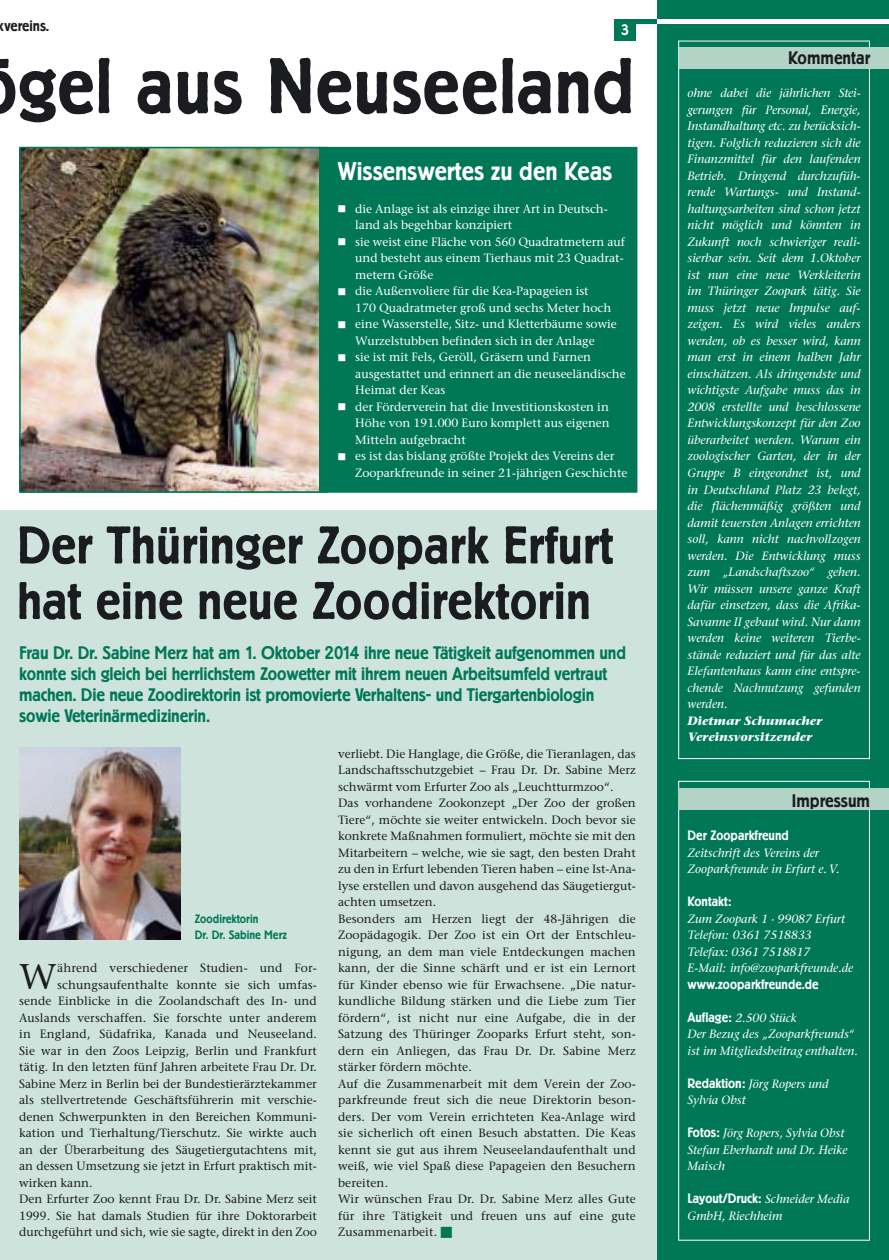
<style>
.page{position:relative;width:889px;height:1260px;background:#fff}
.page>*{position:absolute;margin:0;border:0;box-sizing:border-box;transform-origin:0 0}
.t1{font:500 78px "Berliner Grotesk";letter-spacing:.005em;color:#1b1c20}
.t2{font:500 52.5px/55.5px "Berliner Grotesk";color:#1b1c20}
.t3{font:35.55px "Stone Serif";color:#1b1c20}
.t4{font:500 25.5px "Berliner Grotesk";color:#fff}
.t5{font:500 18px/21px "Berliner Grotesk";letter-spacing:-.01em;color:#007857}
.t6{font:500 18px "Berliner Grotesk";color:#1b1c20}
.t7{font:500 15px "Berliner Grotesk";color:#1b1c20}
.t8{font:500 15px "Berliner Grotesk";color:#fff}
.t9{font:500 13.5px "Berliner Grotesk";color:#fff}
.t10{font:12px/16.5px "Stone Serif";letter-spacing:.01em;color:#1b1c20}
.t11{font:italic 12px/16.5px "Stone Serif";color:#fff}
.t12{font:12px/16.5px "Stone Serif";color:#fff}
.t13{font:italic 700 12px/16.5px "Stone Serif";color:#fff}
.t14{font:500 12px/16.5px "Berliner Grotesk";color:#007857}
.s1{color:#007857}
.s2{font-family:"Berliner Grotesk";font-weight:500;font-style:normal;font-size:13.5px}
</style>
<div class="page">
<div style="left:614px;top:19px;width:22px;height:22px;background:#007857"></div>
<div style="left:631px;top:19px;width:26px;height:5px;background:#007857"></div>
<div style="left:0;top:510px;width:664px;height:749px;background:#cee3db"></div>
<div style="left:21px;top:148px;width:616px;height:344px;background:#007857"></div>
<img style="left:22px;top:150px;width:297px;height:339px">
<div style="left:19px;top:147px;width:309px;height:345px;border:2px solid #007857"></div>
<div style="left:657px;top:0;width:232px;height:1259px;background:#007857"></div>
<div style="left:678px;top:781px;width:192px;height:459px;border:1px solid #fff"></div>
<div style="left:657px;top:19px;width:232px;height:5px;background:#fff"></div>
<div style="left:678px;top:41px;width:192px;height:717px;border:1px solid #fff"></div>
<div style="left:679px;top:48px;width:210px;height:21px;background:#b3d3c7"></div>
<div style="left:679px;top:788px;width:210px;height:21px;background:#b3d3c7"></div>
<img style="left:19px;top:747px;width:162px;height:192px">
<p class="t7" style="left:-2px;top:20px;width:53px">kvereins.</p>
<p class="t8" style="left:621px;top:25px;width:9px">3</p>
<h1 class="t1" style="left:18px;top:58px;width:618px">gel aus Neuseeland</h1>
<h3 class="t4" style="left:338px;top:162px;width:276px">Wissenswertes zu den Keas</h3>
<p class="t12" style="left:355px;top:202px;width:254px;text-indent:-17px">■ die Anlage ist als einzige ihrer Art in Deutsch&shy;land als begehbar konzipiert</p>
<p class="t12" style="left:355px;top:235px;width:271px;text-align:justify;text-indent:-17px">■ sie weist eine Fläche von 560 Quadratmetern auf und besteht aus einem Tierhaus mit 23 Quadrat&shy;metern Größe</p>
<p class="t12" style="left:355px;top:284px;width:257px;text-indent:-17px">■ die Außenvoliere für die Kea-Papageien ist<br>170 Quadratmeter groß und sechs Meter hoch</p>
<p class="t12" style="left:338px;top:317px;width:280px;text-align:center">■ eine Wasserstelle, Sitz- und Kletterbäume sowie<br>Wurzelstubben befinden sich in der Anlage</p>
<p class="t12" style="left:355px;top:350px;width:272px;text-indent:-17px">■ sie ist mit Fels, Geröll, Gräsern und Farnen ausgestattet und erinnert an die neuseeländische<br>Heimat der Keas</p>
<p class="t12" style="left:355px;top:400px;width:256px;text-align:justify;text-indent:-17px">■ der Förderverein hat die Investitionskosten in Höhe von 191.000 Euro komplett aus eigenen Mitteln aufgebracht</p>
<p class="t12" style="left:355px;top:449px;width:274px;text-indent:-17px">■ es ist das bislang größte Projekt des Vereins der<br>Zooparkfreunde in seiner 21-jährigen Geschichte</p>
<h2 class="t2" style="left:17px;top:520px;width:598px">Der Thüringer Zoopark Erfurt hat eine neue Zoodirektorin</h2>
<p class="t5" style="left:19px;top:642px;width:608px">Frau Dr. Dr. Sabine Merz hat am 1. Oktober 2014 ihre neue Tätigkeit aufgenommen und konnte sich gleich bei herrlichstem Zoowetter mit ihrem neuen Arbeitsumfeld vertraut machen. Die neue Zoodirektorin ist promovierte Verhaltens- und Tiergartenbiologin sowie Veterinärmedizinerin.</p>
<p class="t14" style="left:195px;top:910px;width:94px">Zoodirektorin<br>Dr. Dr. Sabine Merz</p>
<h3 class="t3" style="left:19px;top:962px;width:39px">W</h3>
<p class="t10" style="left:57px;top:961px;width:261px">ährend verschiedener Studien- und For-</p>
<p class="t10" style="left:57px;top:977px;width:261px">schungsaufenthalte konnte sie sich umfas-</p>
<p class="t10" style="left:19px;top:994px;width:299px">sende Einblicke in die Zoolandschaft des In- und</p>
<p class="t10" style="left:19px;top:1010px;width:299px">Auslands verschaffen. Sie forschte unter anderem</p>
<p class="t10" style="left:19px;top:1027px;width:299px">in England, Südafrika, Kanada und Neuseeland.</p>
<p class="t10" style="left:19px;top:1043px;width:299px">Sie war in den Zoos Leipzig, Berlin und Frankfurt</p>
<p class="t10" style="left:19px;top:1060px;width:299px">tätig. In den letzten fünf Jahren arbeitete Frau Dr. Dr.</p>
<p class="t10" style="left:19px;top:1076px;width:299px">Sabine Merz in Berlin bei der Bundestierärztekammer</p>
<p class="t10" style="left:19px;top:1093px;width:299px">als stellvertretende Geschäftsführerin mit verschie-</p>
<p class="t10" style="left:19px;top:1109px;width:299px">denen Schwerpunkten in den Bereichen Kommuni-</p>
<p class="t10" style="left:19px;top:1126px;width:299px">kation und Tierhaltung/Tierschutz. Sie wirkte auch</p>
<p class="t10" style="left:19px;top:1142px;width:299px">an der Überarbeitung des Säugetier gutachtens mit,</p>
<p class="t10" style="left:19px;top:1159px;width:299px">an dessen Umsetzung sie jetzt in Erfurt praktisch mit-</p>
<p class="t10" style="left:19px;top:1175px;width:75px">wirken kann.</p>
<p class="t10" style="left:19px;top:1192px;width:299px">Den Erfurter Zoo kennt Frau Dr. Dr. Sabine Merz seit</p>
<p class="t10" style="left:19px;top:1208px;width:299px">1999. Sie hat damals Studien für ihre Doktorarbeit</p>
<p class="t10" style="left:19px;top:1225px;width:299px">durchgeführt und sich, wie sie sagte, direkt in den Zoo</p>
<p class="t10" style="left:338px;top:746px;width:299px">verliebt. Die Hanglage, die Größe, die Tieranlagen, das Landschaftsschutzgebiet – Frau Dr. Dr. Sabine Merz schwärmt vom Erfurter Zoo als „Leuchtturmzoo“.<br>Das vorhandene Zookonzept „Der Zoo der großen Tiere“, möchte sie weiter entwickeln. Doch bevor sie konkrete Maßnahmen formuliert, möchte sie mit den Mitarbeitern – welche, wie sie sagt, den besten Draht zu den in Erfurt lebenden Tieren haben – eine Ist-Ana&shy;lyse erstellen und davon ausgehend das Säugetiergut&shy;achten umsetzen.<br>Besonders am Herzen liegt der 48-Jährigen die Zoopädagogik. Der Zoo ist ein Ort der Entschleu&shy;nigung, an dem man viele Entdeckungen machen kann, der die Sinne schärft und er ist ein Lernort für Kinder ebenso wie für Erwachsene. „Die natur&shy;kundliche Bildung stärken und die Liebe zum Tier fördern“, ist nicht nur eine Aufgabe, die in der Satzung des Thüringer Zooparks Erfurt steht, son&shy;dern ein Anliegen, das Frau Dr. Dr. Sabine Merz stärker fördern möchte.<br>Auf die Zusammenarbeit mit dem Verein der Zoo&shy;parkfreunde freut sich die neue Direktorin beson&shy;ders. Der vom Verein errichteten Kea-Anlage wird sie sicherlich oft einen Besuch abstatten. Die Keas kennt sie gut aus ihrem Neuseelandaufenthalt und weiß, wie viel Spaß diese Papageien den Besuchern bereiten.<br>Wir wünschen Frau Dr. Dr. Sabine Merz alles Gute für ihre Tätigkeit und freuen uns auf eine gute Zusammenarbeit. <span class="s1">■</span></p>
<h3 class="t6" style="left:788px;top:51px;width:84px">Kommentar</h3>
<p class="t11" style="left:687px;top:86px;width:175px;text-align:justify">ohne dabei die jährlichen Stei&shy;gerungen für Personal, Energie, Instandhaltung etc. zu berücksich&shy;tigen. Folglich reduzieren sich die Finanzmittel für den laufenden Betrieb. Dringend durchzufüh&shy;rende Wartungs- und Instand&shy;haltungsarbeiten sind schon jetzt nicht möglich und könnten in Zukunft noch schwieriger reali&shy;sierbar sein. Seit dem 1.Oktober ist nun eine neue Werkleiterin im Thüringer Zoopark tätig. Sie muss jetzt neue Impulse auf&shy;zeigen. Es wird vieles anders werden, ob es besser wird, kann man erst in einem halben Jahr einschätzen. Als dringendste und wichtigste Aufgabe muss das in 2008 erstellte und beschlossene Entwicklungskonzept für den Zoo überarbeitet werden. Warum ein zoologischer Garten, der in der Gruppe B eingeordnet ist, und in Deutschland Platz 23 belegt, die flächenmäßig größten und damit teuersten Anlagen errichten soll, kann nicht nachvollzogen werden. Die Entwicklung muss zum „Landschaftszoo“ gehen.<br>Wir müssen unsere ganze Kraft dafür einsetzen, dass die Afrika-Savanne II gebaut wird. Nur dann werden keine weiteren Tierbe&shy;stände reduziert und für das alte Elefantenhaus kann eine entspre&shy;chende Nachnutzung gefunden werden.</p>
<p class="t13" style="left:687px;top:713px;width:136px">Dietmar Schumacher<br>Vereinsvorsitzender</p>
<h3 class="t6" style="left:792px;top:794px;width:80px">Impressum</h3>
<p class="t9" style="left:687px;top:830px;width:103px">Der Zooparkfreund</p>
<p class="t11" style="left:687px;top:845px;width:154px">Zeitschrift des Vereins der<br>Zooparkfreunde in Erfurt e. V.</p>
<p class="t9" style="left:687px;top:896px;width:45px">Kontakt:</p>
<p class="t11" style="left:687px;top:911px;width:167px">Zum Zoopark 1 · 99087 Erfurt<br>Telefon: 0361 7518833<br>Telefax: 0361 7518817<br>E-Mail: info@zooparkfreunde.de</p>
<p class="t9" style="left:687px;top:979px;width:133px">www.zooparkfreunde.de</p>
<p class="t11" style="left:687px;top:1010px;width:172px"><span class="s2">Auflage:</span> 2.500 Stück<br>Der Bezug des „Zooparkfreunds“ ist im Mitgliedsbeitrag enthalten.</p>
<p class="t11" style="left:687px;top:1076px;width:143px"><span class="s2">Redaktion:</span> Jörg Ropers und<br>Sylvia Obst</p>
<p class="t11" style="left:687px;top:1126px;width:161px"><span class="s2">Fotos:</span> Jörg Ropers, Sylvia Obst<br>Stefan Eberhardt und Dr. Heike<br>Maisch</p>
<p class="t11" style="left:687px;top:1192px;width:163px"><span class="s2">Layout/Druck:</span> Schneider Media<br>GmbH, Riechheim</p>
</div>
